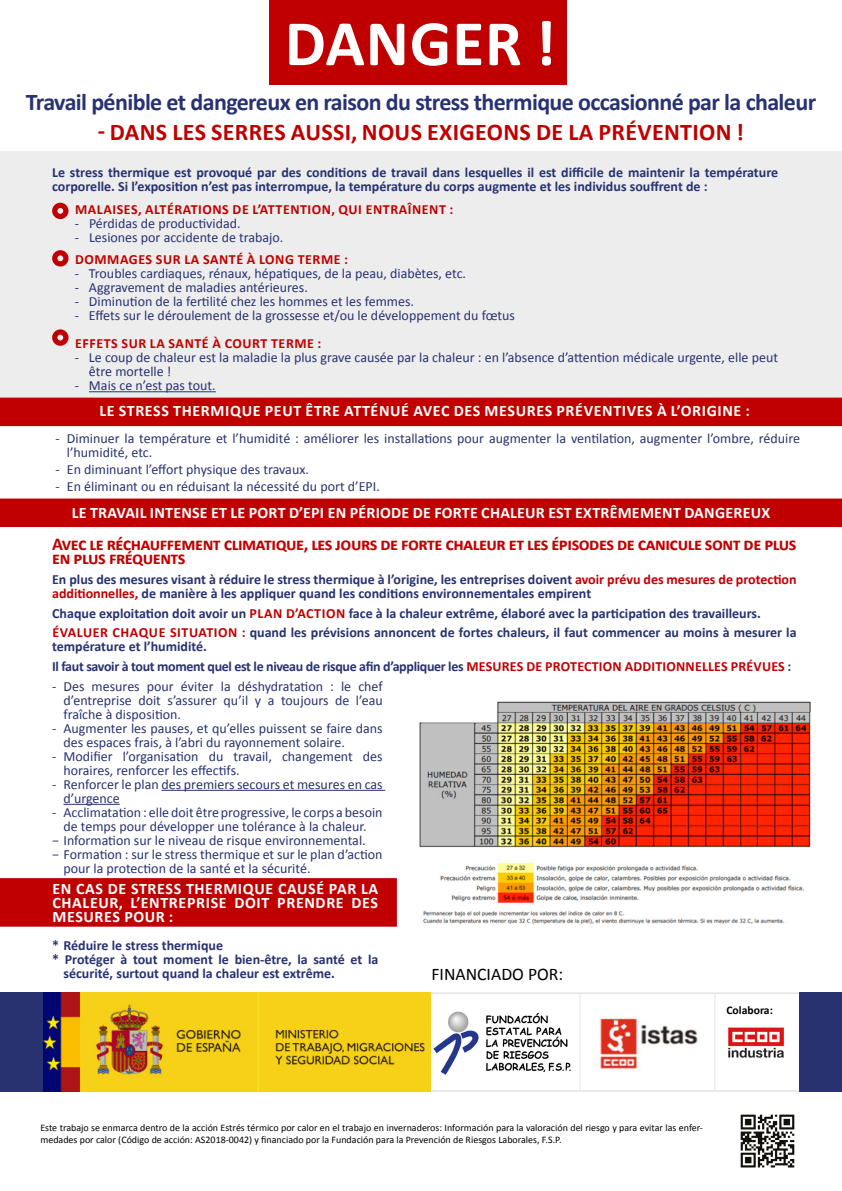
<style>
.page{position:relative;width:842px;height:1191px;background:#fff}
.page>*{position:absolute;margin:0;border:0;box-sizing:border-box;transform-origin:0 0}
.t1{font:700 65.3px "Calibri";letter-spacing:.015em;color:#fff}
.t2{font:700 24px "Calibri";letter-spacing:-.025em;color:#283270}
.t3{font:700 24px "Calibri";letter-spacing:.015em;color:#c00000}
.t4{font:700 18px/14px "Calibri";letter-spacing:-.025em;color:#c00000}
.t5{font:17.7px "Calibri";color:#000}
.t6{font:700 16px/14px "Calibri";letter-spacing:.04em;color:#fff;text-align:justify}
.t7{font:700 16px "Calibri";letter-spacing:.015em;color:#fff}
.t8{font:14px/14px "Calibri";color:#283270}
.t9{font:700 14px/14px "Calibri";letter-spacing:.005em;color:#283270}
.t10{font:700 14px/19.7px "Calibri";letter-spacing:.04em;color:#283270}
.t11{font:700 14px "Calibri";letter-spacing:.04em;color:#c00000}
.t12{font:700 11.7px "Calibri";color:#000}
.t13{font:10px/12px "Calibri";color:#000}
.s1{color:#c00000}
</style>
<div class="page">
<div style="left:269px;top:0;width:298px;height:85px;background:#c00000"></div>
<div style="left:0;top:152px;width:842px;height:252px;background:#ededed"></div>
<hr style="left:89px;top:391px;width:127px;height:1px;background:#283270">
<div style="left:52px;top:203px;width:16px;height:16px;border:5px solid #c00000;border-radius:50%"></div>
<div style="left:52px;top:250px;width:16px;height:16px;border:5px solid #c00000;border-radius:50%"></div>
<div style="left:52px;top:329px;width:16px;height:17px;border:5px solid #c00000;border-radius:50%"></div>
<div style="left:0;top:397px;width:842px;height:29px;background:#c00000"></div>
<div style="left:0;top:498px;width:842px;height:29px;background:#c00000"></div>
<div style="left:0;top:878px;width:397px;height:48px;background:#c00000"></div>
<hr style="left:162px;top:790px;width:223px;height:1px;background:#283270">
<hr style="left:63px;top:804px;width:57px;height:1px;background:#283270">
<img style="left:419px;top:701px;width:392px;height:224px">
<div style="left:799px;top:992px;width:43px;height:99px;background:#283270"></div>
<hr style="left:415px;top:992px;width:384px;height:2px;background:#e3e3e3">
<img style="left:43px;top:992px;width:388px;height:99px">
<img style="left:433px;top:1011px;width:138px;height:64px">
<img style="left:600px;top:1018px;width:98px;height:51px">
<hr style="left:432px;top:1090px;width:367px;height:1px;background:#e3e3e3">
<hr style="left:579px;top:993px;width:2px;height:98px;background:#ededed">
<hr style="left:714px;top:993px;width:1px;height:98px;background:#ededed">
<div style="left:0;top:992px;width:43px;height:99px;background:#283270"></div>
<img style="left:728px;top:1027px;width:56px;height:31px">
<img style="left:740px;top:1114px;width:55px;height:54px">
<h1 class="t1" style="left:285px;top:2px;width:273px">DANGER !</h1>
<h2 class="t2" style="left:26px;top:86px;width:792px">Travail pénible et dangereux en raison du stress thermique occasionné par la chaleur</h2>
<h2 class="t3" style="left:98px;top:116px;width:648px">- DANS LES SERRES AUSSI, NOUS EXIGEONS DE LA PRÉVENTION !</h2>
<p class="t9" style="left:52px;top:165px;width:727px">Le stress thermique est provoqué par des conditions de travail dans lesquelles il est difficile de maintenir la température corporelle. Si l’exposition n’est pas interrompue, la température du corps augmente et les individus souffrent de :</p>
<p class="t11" style="left:75px;top:200px;width:380px">MALAISES, ALTÉRATIONS DE L’ATTENTION, QUI ENTRAÎNENT :</p>
<p class="t8" style="left:75px;top:216px;width:167px">- Pérdidas de productividad.</p>
<p class="t8" style="left:75px;top:230px;width:210px">- Lesiones por accidente de trabajo.</p>
<p class="t11" style="left:75px;top:250px;width:274px">DOMMAGES SUR LA SANTÉ À LONG TERME :</p>
<p class="t8" style="left:75px;top:266px;width:393px">- Troubles cardiaques, rénaux, hépatiques, de la peau, diabètes, etc.</p>
<p class="t8" style="left:75px;top:280px;width:235px">- Aggravement de maladies antérieures.</p>
<p class="t8" style="left:75px;top:294px;width:341px">- Diminution de la fertilité chez les hommes et les femmes.</p>
<p class="t8" style="left:75px;top:308px;width:442px">- Effets sur le déroulement de la grossesse et/ou le développement du fœtus</p>
<p class="t11" style="left:75px;top:334px;width:248px">EFFETS SUR LA SANTÉ À COURT TERME :</p>
<p class="t8" style="left:89px;top:350px;width:691px;text-indent:-14px">- Le coup de chaleur est la maladie la plus grave causée par la chaleur : en l’absence d’attention médicale urgente, elle peut être mortelle !</p>
<p class="t8" style="left:75px;top:378px;width:142px">- Mais ce n’est pas tout.</p>
<p class="t6" style="left:99px;top:403px;width:652px">LE STRESS THERMIQUE PEUT ÊTRE ATTÉNUÉ AVEC DES MESURES PRÉVENTIVES À L’ORIGINE :</p>
<p class="t8" style="left:67px;top:431px;width:735px;text-indent:-11px">- Diminuer la température et l’humidité : améliorer les installations pour augmenter la ventilation, augmenter l’ombre, réduire l’humidité, etc.</p>
<p class="t8" style="left:56px;top:462px;width:255px">- En diminuant l’effort physique des travaux.</p>
<p class="t8" style="left:56px;top:479px;width:326px">- En éliminant ou en réduisant la nécessité du port d’EPI.</p>
<p class="t7" style="left:72px;top:502px;width:700px">LE TRAVAIL INTENSE ET LE PORT D’EPI EN PÉRIODE DE FORTE CHALEUR EST EXTRÊMEMENT DANGEREUX</p>
<p class="t4" style="left:52px;top:537px;width:746px">Avec le réchauffement climatique, les jours de forte chaleur et les épisodes de canicule sont de plus en plus fréquents</p>
<p class="t9" style="left:52px;top:572px;width:746px">En plus des mesures visant à réduire le stress thermique à l’origine, les entreprises doivent <span class="s1">avoir prévu des mesures de protection additionnelles,</span> de manière à les appliquer quand les conditions environnementales empirent</p>
<p class="t10" style="left:52px;top:603px;width:746px">Chaque exploitation doit avoir un <span class="s1">PLAN D’ACTION</span> face à la chaleur extrême, élaboré avec la participation des travailleurs.<br><span class="s1">ÉVALUER CHAQUE SITUATION :</span> quand les prévisions annoncent de fortes chaleurs, il faut commencer au moins à mesurer la</p>
<p class="t9" style="left:52px;top:637px;width:741px;line-height:19.7px">température et l’humidité.<br>Il faut savoir à tout moment quel est le niveau de risque afin d’appliquer les <span class="s1">MESURES DE PROTECTION ADDITIONNELLES PRÉVUES</span> :</p>
<p class="t8" style="left:64px;top:679px;width:321px;text-align:justify;text-indent:-11px">- Des mesures pour éviter la déshydratation : le chef d’entreprise doit s’assurer qu’il y a toujours de l’eau fraîche à disposition.</p>
<p class="t8" style="left:63px;top:721px;width:321px;text-indent:-11px">- Augmenter les pauses, et qu’elles puissent se faire dans des espaces frais, à l’abri du rayonnement solaire.</p>
<p class="t8" style="left:63px;top:749px;width:321px;text-indent:-11px">- Modifier l’organisation du travail, changement des horaires, renforcer les effectifs.</p>
<p class="t8" style="left:63px;top:777px;width:321px;text-indent:-11px">- Renforcer le plan des premiers secours et mesures en cas d’urgence</p>
<p class="t8" style="left:52px;top:805px;width:332px">- Acclimatation : elle doit être progressive, le corps a besoin</p>
<p class="t8" style="left:63px;top:819px;width:305px">de temps pour développer une tolérance à la chaleur.</p>
<p class="t8" style="left:52px;top:833px;width:315px">− Information sur le niveau de risque environnemental.</p>
<p class="t8" style="left:52px;top:847px;width:332px">− Formation : sur le stress thermique et sur le plan d’action</p>
<p class="t8" style="left:63px;top:861px;width:249px">pour la protection de la santé et la sécurité.</p>
<p class="t6" style="left:52px;top:881px;width:327px">EN CAS DE STRESS THERMIQUE CAUSÉ PAR LA CHALEUR, L’ENTREPRISE DOIT PRENDRE DES MESURES POUR :</p>
<p class="t9" style="left:52px;top:938px;width:172px">* Réduire le stress thermique</p>
<p class="t9" style="left:52px;top:952px;width:328px">* Protéger à tout moment le bien-être, la santé et la</p>
<p class="t9" style="left:63px;top:966px;width:273px">sécurité, surtout quand la chaleur est extrême.</p>
<p class="t5" style="left:431px;top:963px;width:133px">FINANCIADO POR:</p>
<p class="t12" style="left:726px;top:1002px;width:48px">Colabora:</p>
<p class="t13" style="left:40px;top:1121px;width:664px">Este trabajo se enmarca dentro de la acción Estrés térmico por calor en el trabajo en invernaderos: Información para la valoración del riesgo y para evitar las enfer&shy;medades por calor (Código de acción: AS2018-0042) y financiado por la Fundación para la Prevención de Riesgos Laborales, F.S.P.</p>
</div>
